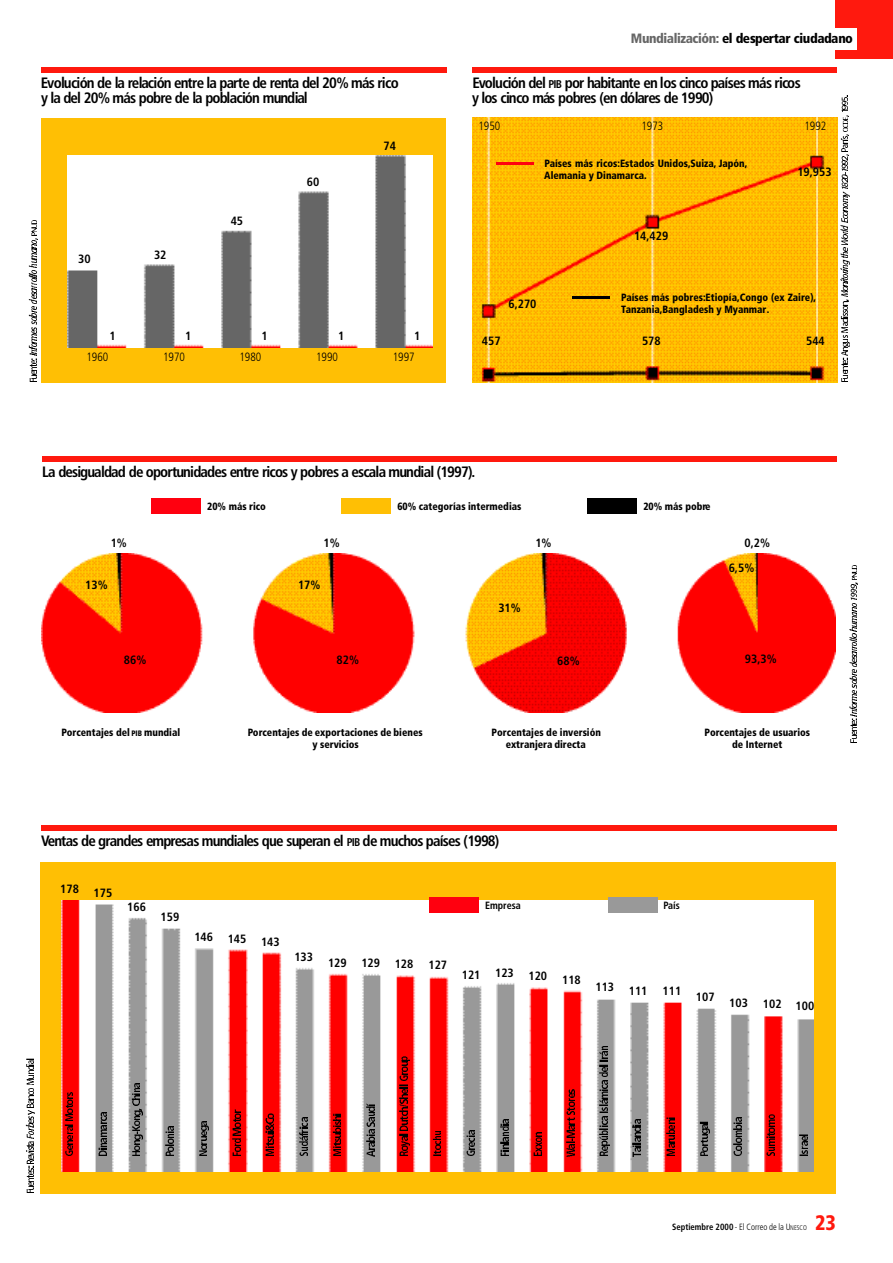
<style>
.page{position:relative;width:893px;height:1263px;background:#fff}
.page>*{position:absolute;margin:0;border:0;box-sizing:border-box;transform-origin:0 0}
.t1{font:900 condensed 21px "Frutiger";color:#ff190e;scale:.95 1}
.t2{font:700 condensed 15px/15px "Frutiger";letter-spacing:-.05em;color:#000}
.t3{font:900 condensed 13.5px "Frutiger";letter-spacing:-.03em;color:#000}
.t4{font:700 condensed 12px "Frutiger";color:#000}
.t5{font:300 condensed 12px "Frutiger";color:#000;scale:.95 1}
.t6{font:900 condensed 10.5px/12px "Frutiger";color:#000;text-align:center;scale:.95 1}
.t7{font:700 condensed 10.5px "Frutiger";color:#000;scale:.95 1}
.t8{font:700 condensed 9px "Frutiger";color:#000;scale:.95 1}
.s1{color:#666}
.s2{font-size:11.25px}
.s3{font-size:7.8px}
.s4{font-weight:300}
.s5{font-weight:300;font-size:6.75px}
</style>
<div class="page">
<div style="left:42px;top:118px;width:404px;height:264px;background:#ffbf04"></div>
<img style="left:68px;top:155px;width:364px;height:192px">
<div style="left:836px;top:0;width:56px;height:58px;background:#ff190e"></div>
<div style="left:538px;top:28px;width:318px;height:22px;background:#fff"></div>
<div style="left:40px;top:862px;width:795px;height:332px;background:#ffbf04"></div>
<img style="left:61px;top:900px;width:752px;height:272px">
<img style="left:472px;top:117px;width:365px;height:266px">
<div style="left:41px;top:825px;width:795px;height:6px;background:#ff190e"></div>
<div style="left:41px;top:67px;width:405px;height:6px;background:#ff190e"></div>
<div style="left:42px;top:456px;width:794px;height:6px;background:#ff190e"></div>
<div style="left:472px;top:67px;width:364px;height:6px;background:#ff190e"></div>
<div style="left:429px;top:897px;width:49px;height:16px;background:#ff000f"></div>
<div style="left:608px;top:897px;width:49px;height:16px;background:#999"></div>
<div style="left:151px;top:498px;width:50px;height:16px;background:#ff000f"></div>
<div style="left:341px;top:498px;width:50px;height:16px;background:#ffbf04"></div>
<div style="left:587px;top:498px;width:49px;height:16px;background:#000"></div>
<svg style="left:61px;top:1092px;width:12px;height:64px"></svg>
<svg style="left:95px;top:1113px;width:11px;height:43px"></svg>
<svg style="left:128px;top:1141px;width:12px;height:15px"></svg>
<img style="left:128px;top:1135px;width:14px;height:5px">
<svg style="left:128px;top:1116px;width:12px;height:18px"></svg>
<img style="left:128px;top:1110px;width:14px;height:5px">
<svg style="left:128px;top:1083px;width:13px;height:27px"></svg>
<svg style="left:162px;top:1126px;width:11px;height:30px"></svg>
<svg style="left:195px;top:1131px;width:12px;height:25px"></svg>
<img style="left:195px;top:1126px;width:14px;height:5px">
<svg style="left:195px;top:1121px;width:12px;height:4px"></svg>
<svg style="left:228px;top:1110px;width:12px;height:46px"></svg>
<svg style="left:262px;top:1113px;width:11px;height:43px"></svg>
<svg style="left:296px;top:1118px;width:11px;height:38px"></svg>
<svg style="left:329px;top:1114px;width:11px;height:42px"></svg>
<svg style="left:362px;top:1103px;width:12px;height:53px"></svg>
<img style="left:407px;top:1141px;width:3px;height:5px">
<svg style="left:396px;top:1062px;width:11px;height:94px"></svg>
<img style="left:396px;top:1056px;width:14px;height:4px">
<svg style="left:429px;top:1131px;width:12px;height:25px"></svg>
<svg style="left:462px;top:1130px;width:12px;height:26px"></svg>
<svg style="left:496px;top:1119px;width:12px;height:37px"></svg>
<svg style="left:530px;top:1132px;width:11px;height:24px"></svg>
<svg style="left:562px;top:1090px;width:12px;height:66px"></svg>
<svg style="left:596px;top:1046px;width:13px;height:110px"></svg>
<svg style="left:628px;top:1120px;width:12px;height:36px"></svg>
<svg style="left:662px;top:1117px;width:12px;height:39px"></svg>
<svg style="left:696px;top:1135px;width:11px;height:21px"></svg>
<img style="left:696px;top:1129px;width:14px;height:5px">
<svg style="left:696px;top:1122px;width:11px;height:6px"></svg>
<svg style="left:729px;top:1118px;width:12px;height:38px"></svg>
<svg style="left:762px;top:1114px;width:12px;height:42px"></svg>
<svg style="left:795px;top:1134px;width:12px;height:22px"></svg>
<hr style="left:496px;top:162px;width:37px;height:3px;background:#ff000f">
<hr style="left:572px;top:296px;width:38px;height:3px;background:#000">
<img style="left:42px;top:553px;width:793px;height:159px">
<svg style="left:849px;top:565px;width:8px;height:177px"></svg>
<svg style="left:28px;top:220px;width:10px;height:162px"></svg>
<svg style="left:837px;top:96px;width:12px;height:285px"></svg>
<svg style="left:25px;top:1059px;width:10px;height:134px"></svg>
<h2 class="t2" style="left:41px;top:76px;width:359px">Evolución de la relación entre la parte de renta del 20% más rico y la del 20% más pobre de la población mundial</h2>
<p class="t4" style="left:78px;top:254px;width:14px">30</p>
<p class="t4" style="left:154px;top:250px;width:14px">32</p>
<p class="t4" style="left:231px;top:216px;width:14px">45</p>
<p class="t4" style="left:307px;top:177px;width:14px">60</p>
<p class="t4" style="left:383px;top:141px;width:14px">74</p>
<p class="t4" style="left:109px;top:331px;width:8px">1</p>
<p class="t4" style="left:185px;top:331px;width:8px">1</p>
<p class="t4" style="left:261px;top:331px;width:8px">1</p>
<p class="t4" style="left:338px;top:331px;width:8px">1</p>
<p class="t4" style="left:414px;top:331px;width:8px">1</p>
<p class="t5" style="left:86px;top:352px;width:25px">1960</p>
<p class="t5" style="left:163px;top:352px;width:25px">1970</p>
<p class="t5" style="left:239px;top:352px;width:25px">1980</p>
<p class="t5" style="left:316px;top:352px;width:25px">1990</p>
<p class="t5" style="left:393px;top:352px;width:25px">1997</p>
<p class="t3" style="left:631px;top:33px;width:223px"><span class="s1">M u n d i a l i z a c i ó n :</span> el despertar ciudadano</p>
<h2 class="t2" style="left:472px;top:76px;width:330px">Evolución del <span class="s2">P I B</span> por habitante en los cinco países más ricos y los cinco más pobres (en dólares de 1990)</h2>
<p class="t5" style="left:478px;top:121px;width:25px">1950</p>
<p class="t5" style="left:641px;top:121px;width:25px">1973</p>
<p class="t5" style="left:804px;top:121px;width:25px">1992</p>
<p class="t6" style="left:544px;top:158px;width:215px;text-align:left">Países más ricos:Estados Unidos,Suiza, Japón,<br>Alemania y Dinamarca.</p>
<p class="t4" style="left:634px;top:231px;width:36px">14,429</p>
<p class="t4" style="left:797px;top:167px;width:36px">19,953</p>
<p class="t4" style="left:508px;top:298px;width:30px">6,270</p>
<p class="t6" style="left:621px;top:292px;width:207px;text-align:left">Países más pobres:Etiopía,Congo (ex Zaire),<br>Tanzania,Bangladesh y Myanmar.</p>
<p class="t4" style="left:482px;top:336px;width:20px">457</p>
<p class="t4" style="left:806px;top:336px;width:20px">544</p>
<p class="t4" style="left:642px;top:336px;width:20px">578</p>
<h2 class="t2" style="left:42px;top:465px;width:434px">La desigualdad de oportunidades entre ricos y pobres a escala mundial (1997).</h2>
<p class="t6" style="left:207px;top:501px;width:63px">20% más rico</p>
<p class="t6" style="left:397px;top:501px;width:132px">60% categorías intermedias</p>
<p class="t6" style="left:643px;top:501px;width:72px">20% más pobre</p>
<p class="t4" style="left:111px;top:538px;width:18px">1%</p>
<p class="t4" style="left:323px;top:538px;width:18px">1%</p>
<p class="t4" style="left:535px;top:538px;width:18px">1%</p>
<p class="t4" style="left:744px;top:538px;width:27px">0,2%</p>
<p class="t4" style="left:728px;top:562px;width:27px">6,5%</p>
<p class="t4" style="left:85px;top:580px;width:24px">13%</p>
<p class="t4" style="left:298px;top:580px;width:24px">17%</p>
<p class="t4" style="left:498px;top:603px;width:24px">31%</p>
<p class="t4" style="left:124px;top:655px;width:24px">86%</p>
<p class="t4" style="left:336px;top:655px;width:24px">82%</p>
<p class="t4" style="left:557px;top:656px;width:24px">68%</p>
<p class="t4" style="left:745px;top:654px;width:33px">93,3%</p>
<p class="t6" style="left:61px;top:727px;width:126px">Porcentajes del <span class="s3">PIB</span> mundial</p>
<p class="t6" style="left:248px;top:727px;width:185px">Porcentajes de exportaciones de bienes y servicios</p>
<p class="t6" style="left:704px;top:727px;width:113px">Porcentajes de usuarios de Internet</p>
<p class="t6" style="left:491px;top:727px;width:117px">Porcentajes de inversión extranjera directa</p>
<h2 class="t2" style="left:41px;top:835px;width:459px">Ventas de grandes empresas mundiales que superan el <span class="s2">P I B</span> de muchos países (1998)</h2>
<p class="t4" style="left:60px;top:886px;width:54px">178 175</p>
<p class="t4" style="left:127px;top:902px;width:20px">166</p>
<p class="t4" style="left:161px;top:912px;width:20px">159</p>
<p class="t4" style="left:194px;top:934px;width:87px">146 145 143</p>
<p class="t4" style="left:294px;top:952px;width:20px">133</p>
<p class="t7" style="left:485px;top:901px;width:39px">Empresa</p>
<p class="t7" style="left:663px;top:901px;width:19px">País</p>
<p class="t4" style="left:328px;top:959px;width:121px">129 129 128 127</p>
<p class="t4" style="left:462px;top:971px;width:121px">121 123 120 118</p>
<p class="t4" style="left:595px;top:986px;width:87px">113 111 111</p>
<p class="t4" style="left:696px;top:992px;width:20px">107</p>
<p class="t4" style="left:729px;top:999px;width:86px">103 102 100</p>
<p class="t8" style="left:672px;top:1223px;width:143px">Septiembre 2000 <span class="s4">- El Correo de la U</span><span class="s5">NESCO</span></p>
<h1 class="t1" style="left:815px;top:1214px;width:23px">23</h1>
</div>
